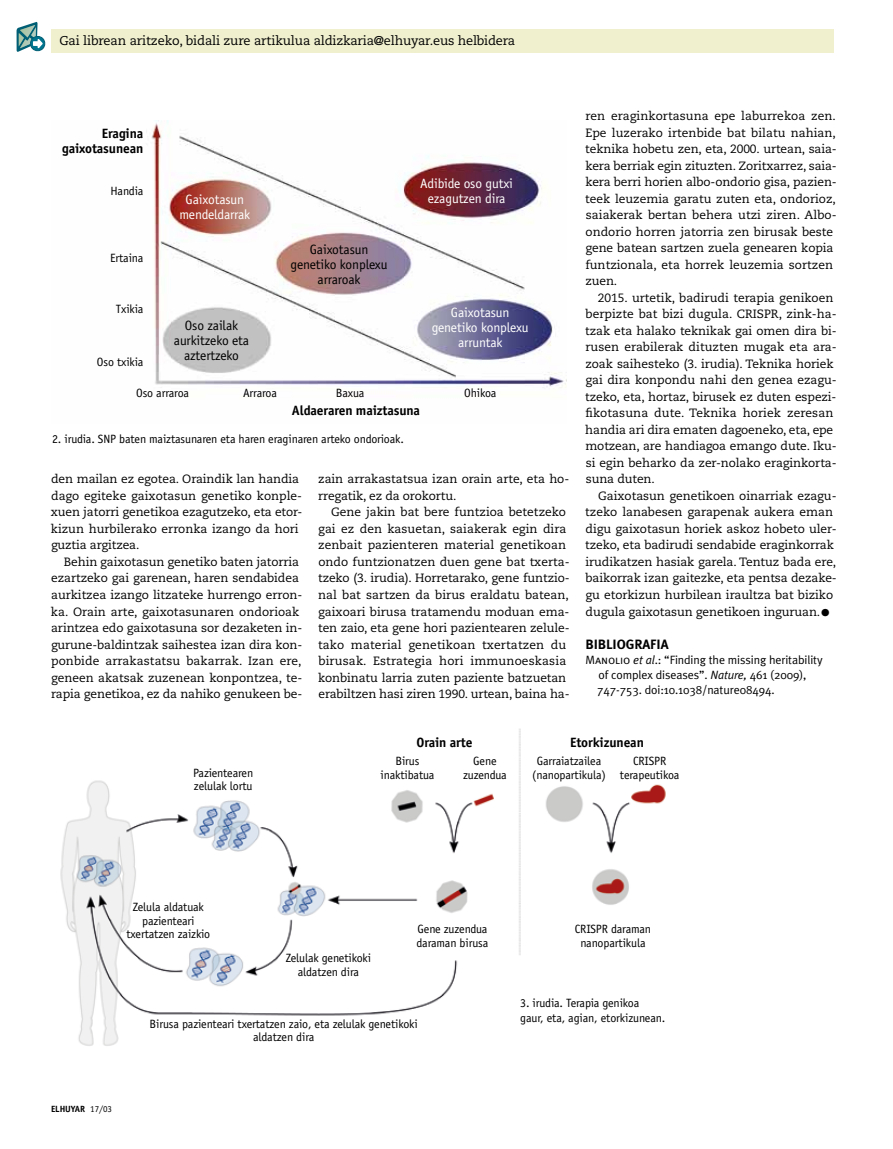
<style>
.page{position:relative;width:893px;height:1149px;background:#fff}
.page>*{position:absolute;margin:0;border:0;box-sizing:border-box;transform-origin:0 0}
.t1{font:13.5px/15px "Officina Sans Std";letter-spacing:-.01em;color:#fff;text-align:center}
.t2{font:13.5px/15px "Officina Sans Std";letter-spacing:-.01em;color:#000;text-align:center}
.t3{font:700 13.5px/15px "Officina Sans Std";letter-spacing:-.01em;color:#000;text-align:right}
.t4{font:700 13.5px "Meta Plus";letter-spacing:-.005em;color:#000}
.t5{font:12.75px "Caecilia LT Std";letter-spacing:-.01em;color:#000}
.t6{font:12px/16.5px "Caecilia LT Std";letter-spacing:-.005em;color:#000}
.t7{font:12px/13.5px "Officina Sans Std";letter-spacing:-.01em;color:#000;text-align:center}
.t8{font:12px/15px "Meta Plus Normal";letter-spacing:-.005em;color:#000}
.t9{font:700 9px "Officina Sans Std";letter-spacing:-.01em;color:#000}
.s1{font-family:"Meta Plus Normal";font-size:21px}
.s2{font-family:"Meta Plus Normal Caps"}
.s3{font-style:italic}
.s4{font-weight:400}
</style>
<div class="page">
<svg style="left:17px;top:22px;width:29px;height:30px"></svg>
<div style="left:51px;top:29px;width:782px;height:23px;background:#f0f0cf"></div>
<img style="left:146px;top:121px;width:420px;height:267px">
<img style="left:60px;top:728px;width:606px;height:318px">
<p class="t5" style="left:60px;top:33px;width:457px">Gai librean aritzeko, bidali zure artikulua aldizkaria@elhuyar.eus helbidera</p>
<p class="t3" style="left:62px;top:126px;width:83px">Eragina gaixotasunean</p>
<p class="t7" style="left:111px;top:184px;width:34px">Handia</p>
<p class="t7" style="left:110px;top:251px;width:35px">Ertaina</p>
<p class="t7" style="left:116px;top:302px;width:29px">Txikia</p>
<p class="t7" style="left:97px;top:355px;width:48px">Oso txikia</p>
<p class="t1" style="left:180px;top:192px;width:72px">Gaixotasun mendeldarrak</p>
<p class="t2" style="left:174px;top:318px;width:77px">Oso zailak aurkitzeko eta aztertzeko</p>
<p class="t2" style="left:291px;top:242px;width:98px">Gaixotasun genetiko konplexu arraroak</p>
<p class="t1" style="left:420px;top:176px;width:94px">Adibide oso gutxi ezagutzen dira</p>
<p class="t1" style="left:432px;top:305px;width:98px">Gaixotasun genetiko konplexu arruntak</p>
<p class="t7" style="left:136px;top:386px;width:55px">Oso arraroa</p>
<p class="t7" style="left:243px;top:386px;width:36px">Arraroa</p>
<p class="t7" style="left:336px;top:386px;width:30px">Baxua</p>
<p class="t7" style="left:464px;top:386px;width:34px">Ohikoa</p>
<p class="t3" style="left:292px;top:402px;width:130px">Aldaeraren maiztasuna</p>
<p class="t7" style="left:52px;top:432px;width:354px">2. irudia. SNP baten maiztasunaren eta haren eraginaren arteko ondorioak.</p>
<p class="t6" style="left:51px;top:471px;width:253px">den mailan ez egotea. Oraindik lan handia dago egiteke gaixotasun genetiko konple&shy;xuen jatorri genetikoa ezagutzeko, eta etor&shy;kizun hurbilerako erronka izango da hori guztia argitzea.</p>
<p class="t6" style="left:51px;top:553px;width:253px;text-indent:13px">Behin gaixotasun genetiko baten jatorria ezartzeko gai garenean, haren sendabidea aurkitzea izango litzateke hurrengo erron&shy;ka. Orain arte, gaixotasunaren ondorioak arintzea edo gaixotasuna sor dezaketen in&shy;gurune-baldintzak saihestea izan dira kon&shy;ponbide arrakastatsu bakarrak. Izan ere, geneen akatsak zuzenean konpontzea, te&shy;rapia genetikoa, ez da nahiko genukeen be-</p>
<p class="t6" style="left:318px;top:471px;width:253px">zain arrakastatsua izan orain arte, eta ho&shy;rregatik, ez da orokortu.</p>
<p class="t6" style="left:318px;top:504px;width:253px;text-indent:13px">Gene jakin bat bere funtzioa betetzeko gai ez den kasuetan, saiakerak egin dira zenbait pazienteren material genetikoan ondo funtzionatzen duen gene bat txerta&shy;tzeko (3. irudia). Horretarako, gene funtzio&shy;nal bat sartzen da birus eraldatu batean, gaixoari birusa tratamendu moduan ema&shy;ten zaio, eta gene hori pazientearen zelule&shy;tako material genetikoan txertatzen du birusak. Estrategia hori immunoeskasia konbinatu larria zuten paziente batzuetan erabiltzen hasi ziren 1990. urtean, baina ha-</p>
<p class="t6" style="left:585px;top:108px;width:253px">ren eraginkortasuna epe laburrekoa zen.<br>Epe luzerako irtenbide bat bilatu nahian, teknika hobetu zen, eta, 2000. urtean, saia&shy;kera berriak egin zituzten. Zoritxarrez, saia&shy;kera berri horien albo-ondorio gisa, pazien&shy;teek leuzemia garatu zuten eta, ondorioz, saiakerak bertan behera utzi ziren. Albo&shy;ondorio horren jatorria zen birusak beste gene batean sartzen zuela genearen kopia funtzionala, eta horrek leuzemia sortzen zuen.</p>
<p class="t6" style="left:585px;top:289px;width:253px;text-indent:13px">2015. urtetik, badirudi terapia genikoen berpizte bat bizi dugula. CRISPR, zink-ha&shy;tzak eta halako teknikak gai omen dira bi&shy;rusen erabilerak dituzten mugak eta ara&shy;zoak saihesteko (3. irudia). Teknika horiek gai dira konpondu nahi den genea ezagu&shy;tzeko, eta, hortaz, birusek ez duten espezi&shy;fikotasuna dute. Teknika horiek zeresan handia ari dira ematen dagoeneko, eta, epe motzean, are handiagoa emango dute. Iku&shy;si egin beharko da zer-nolako eraginkorta&shy;suna duten.</p>
<p class="t6" style="left:585px;top:487px;width:253px;text-indent:13px">Gaixotasun genetikoen oinarriak ezagu&shy;tzeko lanabesen garapenak aukera eman digu gaixotasun horiek askoz hobeto uler&shy;tzeko, eta badirudi sendabide eraginkorrak irudikatzen hasiak garela. Tentuz bada ere, baikorrak izan gaitezke, eta pentsa dezake&shy;gu etorkizun hurbilean iraultza bat biziko dugula gaixotasun genetikoen inguruan.<span class="s1">•</span></p>
<p class="t4" style="left:586px;top:636px;width:84px">BIBLIOGRAFIA</p>
<p class="t8" style="left:597px;top:651px;width:227px;text-indent:-12px"><span class="s2">Manolio</span> <span class="s3">et al</span><span class="s2">.:</span> “Finding the missing heritability of complex diseases”. <span class="s3">Nature,</span> 461 (2009),<br>747-753. doi:10.1038/nature08494.</p>
<p class="t3" style="left:417px;top:734px;width:57px">Orain arte</p>
<p class="t3" style="left:570px;top:734px;width:75px">Etorkizunean</p>
<p class="t7" style="left:381px;top:754px;width:55px">Birus inaktibatua</p>
<p class="t7" style="left:532px;top:754px;width:75px">Garraiatzailea (nanopartikula)</p>
<p class="t7" style="left:463px;top:754px;width:45px">Gene zuzendua</p>
<p class="t7" style="left:633px;top:754px;width:35px">CRISPR</p>
<p class="t7" style="left:193px;top:766px;width:62px">Pazientearen</p>
<p class="t7" style="left:620px;top:767px;width:61px">terapeutikoa</p>
<p class="t7" style="left:194px;top:779px;width:60px">zelulak lortu</p>
<p class="t7" style="left:126px;top:900px;width:85px">Zelula aldatuak pazienteari txertatzen zaizkio</p>
<p class="t7" style="left:286px;top:950px;width:87px">Zelulak genetikoki aldatzen dira</p>
<p class="t7" style="left:417px;top:922px;width:73px;text-align:left">Gene zuzendua daraman birusa</p>
<p class="t7" style="left:575px;top:922px;width:78px">CRISPR daraman nanopartikula</p>
<p class="t9" style="left:51px;top:1102px;width:62px">ELHUYAR <span class="s4">17/03</span></p>
<p class="t7" style="left:150px;top:1016px;width:270px">Birusa pazienteari txertatzen zaio, eta zelulak genetikoki aldatzen dira</p>
<p class="t7" style="left:520px;top:994px;width:147px;line-height:15px;text-align:left">3. irudia. Terapia genikoa gaur, eta, agian, etorkizunean.</p>
</div>
